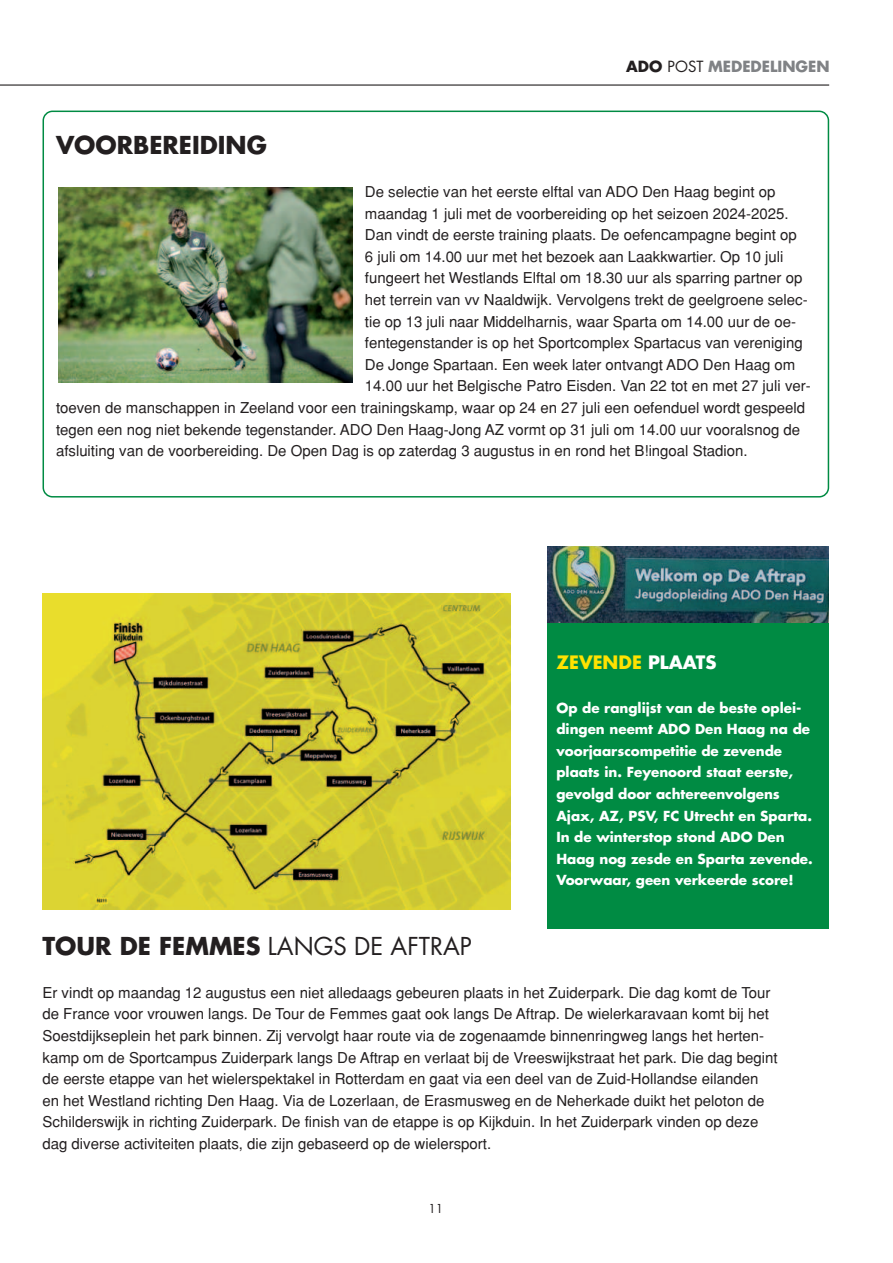
<style>
.page{position:relative;width:893px;height:1263px;background:#fff}
.page>*{position:absolute;margin:0;border:0;box-sizing:border-box;transform-origin:0 0}
.t1{font:24px "Futura";color:#231f20}
.t2{font:700 24px "Futura";color:#231f20}
.t3{font:700 18px "Futura";color:#ffe201}
.t4{font:15px/21.6px "Helvetica";color:#231f20}
.t5{font:700 15px "Futura";color:#808285}
.t6{font:700 13.5px/21.6px "Futura";color:#fff}
.t7{font:12px "Futura";color:#231f20}
.s1{color:#231f20}
.s2{font-weight:400;color:#231f20}
.s3{color:#fff}
.s4{font-weight:700}
</style>
<div class="page">
<hr style="left:0;top:84px;width:829px;height:2px;background:#231f20">
<svg style="left:43px;top:111px;width:786px;height:386px"></svg>
<div style="left:547px;top:617px;width:282px;height:312px;background:#008b43"></div>
<img style="left:59px;top:187px;width:293px;height:196px">
<img style="left:43px;top:593px;width:468px;height:317px">
<img style="left:547px;top:546px;width:282px;height:77px">
<h1 class="t2" style="left:56px;top:134px;width:212px">VOORBEREIDING</h1>
<p class="t5" style="left:626px;top:59px;width:205px"><span class="s1">ADO</span> <span class="s2">POST</span> MEDEDELINGEN</p>
<p class="t4" style="left:365px;top:181px;width:412px">De selectie van het eerste elftal van ADO Den Haag begint op</p>
<p class="t4" style="left:365px;top:202px;width:425px">maandag 1 juli met de voorbereiding op het seizoen 2024-2025.</p>
<p class="t4" style="left:365px;top:224px;width:433px">Dan vindt de eerste training plaats. De oefencampagne begint op</p>
<p class="t4" style="left:365px;top:246px;width:420px">6 juli om 14.00 uur met het bezoek aan Laakkwartier. Op 10 juli</p>
<p class="t4" style="left:365px;top:267px;width:439px">fungeert het Westlands Elftal om 18.30 uur als sparring partner op</p>
<p class="t4" style="left:365px;top:289px;width:444px">het terrein van vv Naaldwijk. Vervolgens trekt de geelgroene selec-</p>
<p class="t4" style="left:365px;top:310px;width:433px">tie op 13 juli naar Middelharnis, waar Sparta om 14.00 uur de oe-</p>
<p class="t4" style="left:365px;top:332px;width:439px">fentegenstander is op het Sportcomplex Spartacus van vereniging</p>
<p class="t4" style="left:365px;top:354px;width:432px">De Jonge Spartaan. Een week later ontvangt ADO Den Haag om</p>
<p class="t4" style="left:365px;top:375px;width:447px">14.00 uur het Belgische Patro Eisden. Van 22 tot en met 27 juli ver-</p>
<p class="t4" style="left:56px;top:397px;width:751px">toeven de manschappen in Zeeland voor een trainingskamp, waar op 24 en 27 juli een oefenduel wordt gespeeld</p>
<p class="t4" style="left:56px;top:418px;width:746px">tegen een nog niet bekende tegenstander. ADO Den Haag-Jong AZ vormt op 31 juli om 14.00 uur vooralsnog de</p>
<p class="t4" style="left:56px;top:440px;width:693px">afsluiting van de voorbereiding. De Open Dag is op zaterdag 3 augustus in en rond het B!ingoal Stadion.</p>
<p class="t3" style="left:556px;top:654px;width:162px">ZEVENDE <span class="s3">PLAATS</span></p>
<p class="t6" style="left:556px;top:698px;width:258px">Op de ranglijst van de beste oplei&shy;dingen neemt ADO Den Haag na de voorjaarscompetitie de zevende plaats in. Feyenoord staat eerste, gevolgd door achtereenvolgens<br>Ajax, AZ, PSV, FC Utrecht en Sparta.<br>In de winterstop stond ADO Den<br>Haag nog zesde en Sparta zevende.<br>Voorwaar, geen verkeerde score!</p>
<h1 class="t1" style="left:43px;top:931px;width:431px"><span class="s4">TOUR DE FEMMES</span> LANGS DE AFTRAP</h1>
<p class="t4" style="left:43px;top:982px;width:737px">Er vindt op maandag 12 augustus een niet alledaags gebeuren plaats in het Zuiderpark. Die dag komt de Tour de France voor vrouwen langs. De Tour de Femmes gaat ook langs De Aftrap. De wielerkaravaan komt bij het Soestdijkseplein het park binnen. Zij vervolgt haar route via de zogenaamde binnenringweg langs het herten&shy;kamp om de Sportcampus Zuiderpark langs De Aftrap en verlaat bij de Vreeswijkstraat het park. Die dag begint de eerste etappe van het wielerspektakel in Rotterdam en gaat via een deel van de Zuid-Hollandse eilanden en het Westland richting Den Haag. Via de Lozerlaan, de Erasmusweg en de Neherkade duikt het peloton de Schilderswijk in richting Zuiderpark. De finish van de etappe is op Kijkduin. In het Zuiderpark vinden op deze dag diverse activiteiten plaats, die zijn gebaseerd op de wielersport.</p>
<p class="t7" style="left:428px;top:1201px;width:16px">11</p>
</div>
